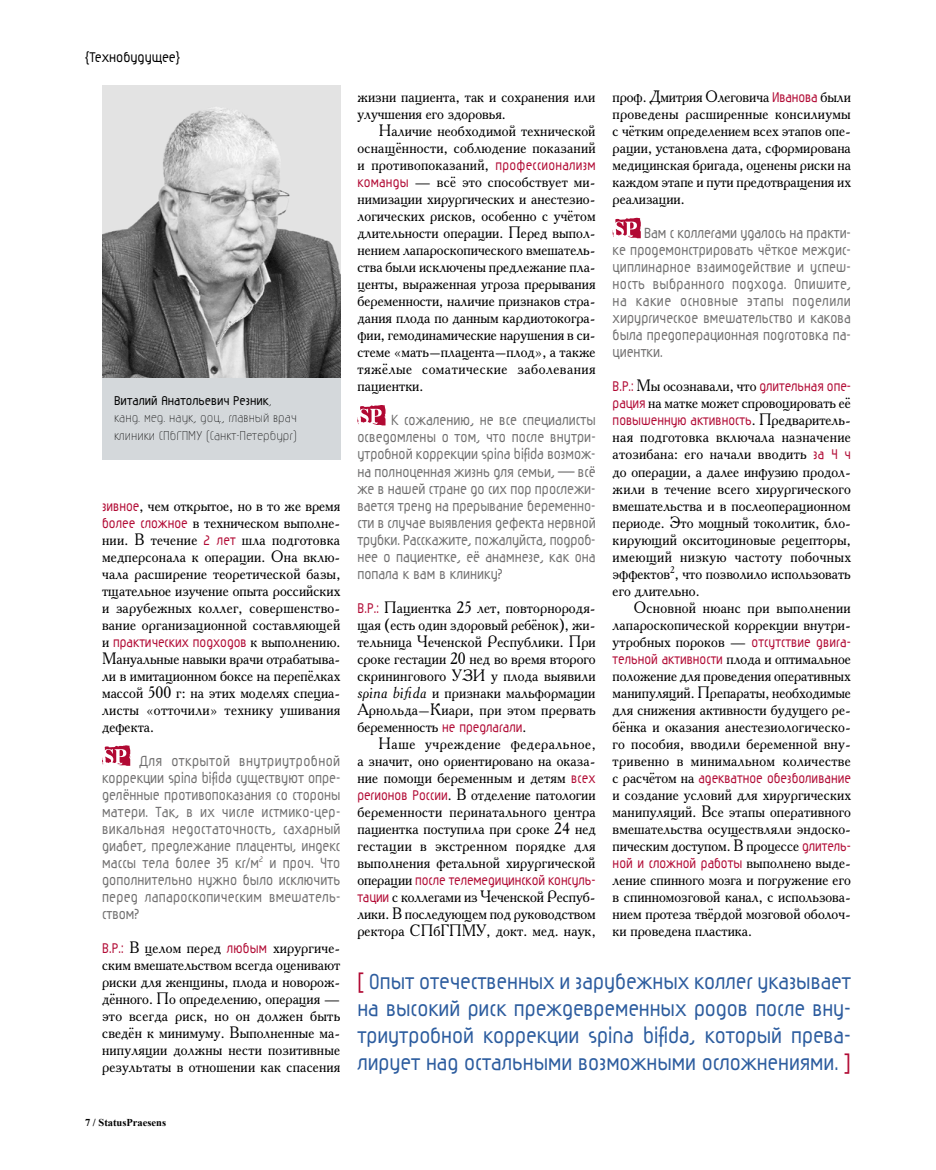
<style>
.page{position:relative;width:936px;height:1170px;background:#fff}
.page>*{position:absolute;margin:0;border:0;box-sizing:border-box;transform-origin:0 0}
.t1{font:700 25.5px/27px "Magic";color:#2d5d9f;text-align:justify}
.t2{font:700 17.25px/17px "Magic";letter-spacing:.005em;color:#706f6f;text-align:justify;scale:.95 1}
.t3{font:16.5px/17px "Academy";letter-spacing:.005em;color:#000;text-align:justify;scale:.95 1}
.t4{font:700 16.5px "Magic";color:#b10933;scale:.95 1}
.t5{font:700 16.5px "Magic";color:#000}
.t6{font:15px/17.2px "Magic";color:#000}
.t7{font:700 10.5px "Times New Roman";color:#000}
.s1{font-weight:700}
.s2{font-family:"Magic";font-weight:700;color:#b10933}
.s3{font-family:"Academy";font-weight:400;color:#000}
.s4{font-style:italic}
.s5{color:#b10933}
</style>
<div class="page">
<svg style="left:102px;top:745px;width:28px;height:21px"></svg>
<svg style="left:357px;top:405px;width:28px;height:20px"></svg>
<svg style="left:612px;top:218px;width:28px;height:20px"></svg>
<div style="left:102px;top:85px;width:238px;height:374px;background:#d4d8db"></div>
<img style="left:102px;top:85px;width:238px;height:292px">
<p class="t5" style="left:85px;top:49px;width:96px">{Технобудущее}</p>
<p class="t6" style="left:114px;top:393px;width:184px"><span class="s1">Виталий Анатольевич Резник</span>, канд. мед. наук, доц., главный врач клиники СПбГПМУ (Санкт-Петербург)</p>
<p class="t3" style="left:102px;top:496px;width:252px"><span class="s2">зивное</span>, чем открытое, но в то же время <span class="s2">более сложное</span> в техническом выполне&shy;нии. В течение <span class="s2">2 лет</span> шла подготовка медперсонала к операции. Она вклю&shy;чала расширение теоретической базы, тщательное изучение опыта российских и зарубежных коллег, совершенство&shy;вание организационной составляющей</p>
<p class="t4" style="left:102px;top:634px;width:252px"><span class="s3">и</span> практических подходов <span class="s3">к выполнению.</span></p>
<p class="t3" style="left:102px;top:649px;width:252px;text-align:left">Мануальные навыки врачи отрабатыва&shy;ли в имитационном боксе на перепёлках массой 500 г: на этих моделях специа&shy;листы «отточили» технику ушивания дефекта.</p>
<p class="t2" style="left:102px;top:753px;width:252px;text-indent:37px">Для открытой внутриутробной коррекции spina bifida существуют опре&shy;делённые противопоказания со стороны матери. Так, в их числе истмико-цер&shy;викальная недостаточность, сахарный диабет, предлежание плаценты, индекс массы тела более 35 кг/м<sup>2</sup> и проч. Что дополнительно нужно было исключить перед лапароскопическим вмешатель&shy;ством?</p>
<p class="t3" style="left:102px;top:938px;width:252px"><span class="s2">В.Р.:</span> В целом перед <span class="s2">любым</span> хирургиче&shy;ским вмешательством всегда оценивают риски для женщины, плода и новорож&shy;дённого. По определению, операция — это всегда риск, но он должен быть сведён к минимуму. Выполненные ма&shy;нипуляции должны нести позитивные результаты в отношении как спасения</p>
<p class="t3" style="left:357px;top:88px;width:252px">жизни пациента, так и сохранения или улучшения его здоровья.</p>
<p class="t3" style="left:357px;top:122px;width:252px;text-indent:21px">Наличие необходимой технической оснащённости, соблюдение показаний и противопоказаний, <span class="s2">профессионализм команды</span> — всё это способствует ми&shy;нимизации хирургических и анестезио&shy;логических рисков, особенно с учётом длительности операции. Перед выпол&shy;нением лапароскопического вмешатель&shy;ства были исключены предлежание пла&shy;центы, выраженная угроза прерывания беременности, наличие признаков стра&shy;дания плода по данным кардиотокогра&shy;фии, гемодинамические нарушения в си&shy;стеме «мать–плацента–плод», а также тяжёлые соматические заболевания пациентки.</p>
<p class="t2" style="left:357px;top:413px;width:252px;text-indent:34px">К сожалению, не все специалисты осведомлены о том, что после внутри&shy;утробной коррекции spina bifida возмож&shy;на полноценная жизнь для семьи, — всё же в нашей стране до сих пор прослежи&shy;вается тренд на прерывание беременно&shy;сти в случае выявления дефекта нервной трубки. Расскажите, пожалуйста, подроб&shy;нее о пациентке, её анамнезе, как она попала к вам в клинику?</p>
<p class="t3" style="left:357px;top:598px;width:252px"><span class="s2">В.Р.:</span> Пациентка 25 лет, повторнородя&shy;щая (есть один здоровый ребёнок), жи&shy;тельница Чеченской Республики. При сроке гестации 20 нед во время второго скринингового УЗИ у плода выявили <span class="s4">spina bifida</span> и признаки мальформации Арнольда–Киари, при этом прервать беременность <span class="s2">не предлагали</span>.</p>
<p class="t3" style="left:357px;top:734px;width:252px;text-indent:21px">Наше учреждение федеральное, а значит, оно ориентировано на оказа&shy;ние помощи беременным и детям <span class="s2">всех регионов России</span>. В отделение патологии беременности перинатального центра пациентка поступила при сроке 24 нед гестации в экстренном порядке для выполнения фетальной хирургической</p>
<p class="t4" style="left:357px;top:872px;width:252px"><span class="s3">операции</span> после телемедицинской консуль-</p>
<p class="t3" style="left:357px;top:887px;width:252px;text-align:left"><span class="s2">тации</span> с коллегами из Чеченской Респуб&shy;лики. В последующем под руководством ректора СПбГПМУ, докт. мед. наук,</p>
<p class="t3" style="left:612px;top:88px;width:252px">проф. Дмитрия Олеговича <span class="s2">Иванова</span> были проведены расширенные консилиумы с чётким определением всех этапов опе&shy;рации, установлена дата, сформирована медицинская бригада, оценены риски на каждом этапе и пути предотвращения их реализации.</p>
<p class="t2" style="left:612px;top:225px;width:252px;text-indent:31px">Вам с коллегами удалось на практи&shy;ке продемонстрировать чёткое междис&shy;циплинарное взаимодействие и успеш&shy;ность выбранного подхода. Опишите, на какие основные этапы поделили хирургическое вмешательство и какова была предоперационная подготовка па&shy;циентки.</p>
<p class="t4" style="left:612px;top:378px;width:252px">В.Р.: <span class="s3">Мы осознавали, что</span> длительная опе-</p>
<p class="t3" style="left:612px;top:394px;width:252px"><span class="s2">рация</span> на матке может спровоцировать её</p>
<p class="t4" style="left:612px;top:412px;width:252px">повышенную активность<span class="s3">. Предваритель-</span></p>
<p class="t3" style="left:612px;top:428px;width:252px">ная подготовка включала назначение атозибана: его начали вводить <span class="s2">за 4 ч </span>до операции, а далее инфузию продол&shy;жили в течение всего хирургического вмешательства и в послеоперационном периоде. Это мощный токолитик, бло&shy;кирующий окситоциновые рецепторы, имеющий низкую частоту побочных эффектов<sup>2</sup>, что позволило использовать его длительно.</p>
<p class="t3" style="left:612px;top:598px;width:252px;text-indent:21px">Основной нюанс при выполнении лапароскопической коррекции внутри&shy;утробных пороков — <span class="s2">отсутствие двига-</span></p>
<p class="t4" style="left:612px;top:651px;width:252px">тельной активности <span class="s3">плода и оптимальное</span></p>
<p class="t3" style="left:612px;top:666px;width:252px">положение для проведения оперативных манипуляций. Препараты, необходимые для снижения активности будущего ре&shy;бёнка и оказания анестезиологическо&shy;го пособия, вводили беременной вну&shy;тривенно в минимальном количестве</p>
<p class="t4" style="left:612px;top:770px;width:252px"><span class="s3">с расчётом на</span> адекватное обезболивание</p>
<p class="t3" style="left:612px;top:785px;width:252px">и создание условий для хирургических манипуляций. Все этапы оперативного вмешательства осуществляли эндоско&shy;пическим доступом. В процессе <span class="s2">длитель-</span></p>
<p class="t4" style="left:612px;top:855px;width:252px">ной и сложной работы <span class="s3">выполнено выде-</span></p>
<p class="t3" style="left:612px;top:870px;width:252px">ление спинного мозга и погружение его в спинномозговой канал, с использова&shy;нием протеза твёрдой мозговой оболоч&shy;ки проведена пластика.</p>
<h1 class="t1" style="left:357px;top:969px;width:495px"><span class="s5">[</span> Опыт отечественных и зарубежных коллег указывает на высокий риск преждевременных родов после вну&shy;триутробной коррекции spina bifida, который прева&shy;лирует над остальными возможными осложнениями. <span class="s5">]</span></h1>
<p class="t7" style="left:85px;top:1114px;width:83px">7 / StatusPraesens</p>
</div>
